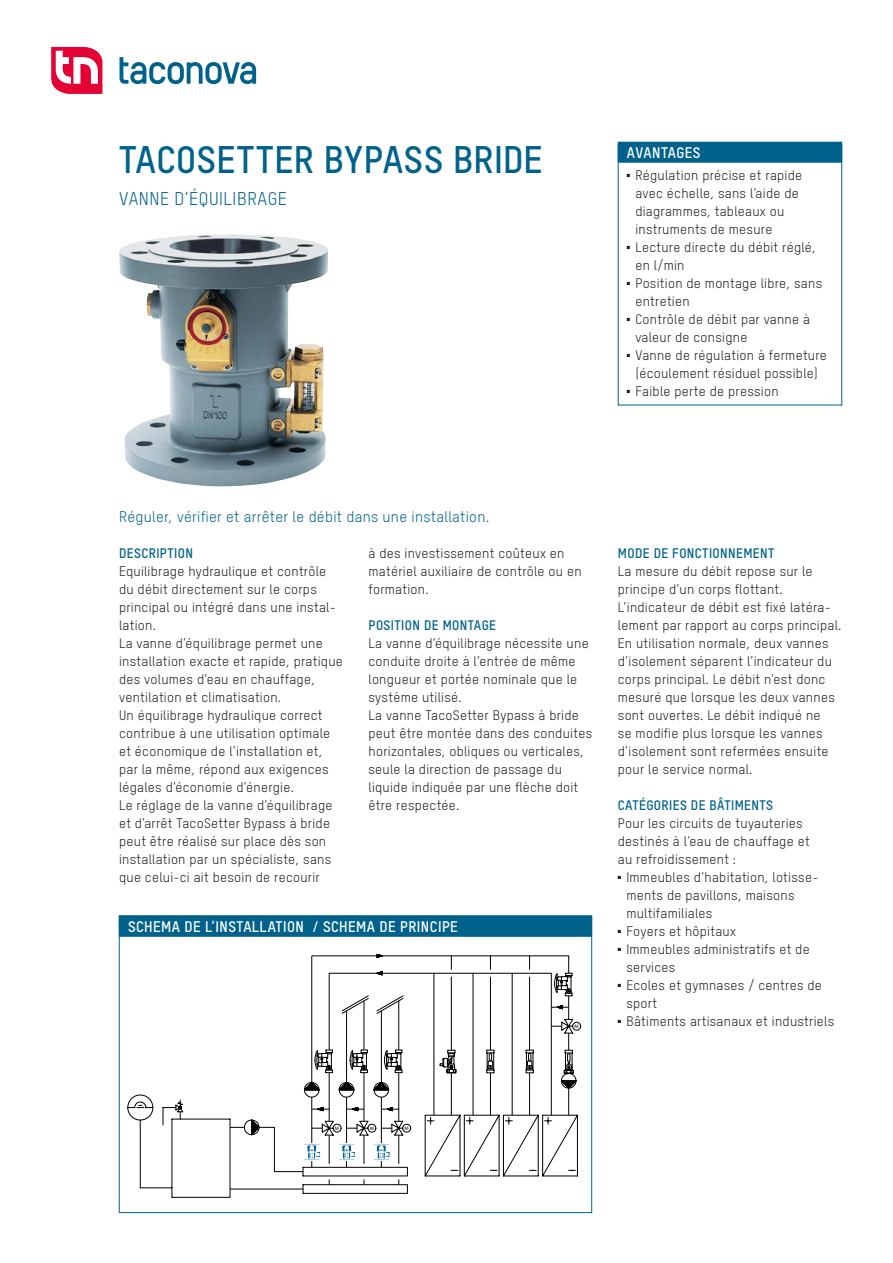
<style>
.page{position:relative;width:893px;height:1263px;background:#fff}
.page>*{position:absolute;margin:0;border:0;box-sizing:border-box;transform-origin:0 0}
.Produkttitel{font:37.5px "T Star Pro Bold";letter-spacing:.015em;color:#00628a}
.Produkttitel_Subline{font:18px "T Star Pro Regular";letter-spacing:.03em;color:#00628a}
.EA_Lead{font:15px "T Star Pro Regular";letter-spacing:.02em;color:#00628a}
.Box_Titel{font:15px "T Star Pro Bold";letter-spacing:.03em;color:#fff}
.t1{font:13.5px/18px "T Star Pro Regular";letter-spacing:.02em;color:#1d1d1b}
.EA_Titel{font:13.5px "T Star Pro Bold";letter-spacing:.03em;color:#00628a}
.t2{font:5.1px "Arial";color:#000}
</style>
<div class="page">
<svg style="left:51px;top:47px;width:51px;height:47px"></svg>
<svg style="left:120px;top:57px;width:136px;height:27px"></svg>
<img style="left:119px;top:234px;width:209px;height:252px">
<svg style="left:128px;top:954px;width:453px;height:244px"></svg>
<div style="left:618px;top:142px;width:224px;height:21px;background:#00628a"></div>
<div style="left:618px;top:144px;width:224px;height:261px;border:1px solid #00628a"></div>
<div style="left:119px;top:916px;width:473px;height:21px;background:#00628a"></div>
<div style="left:119px;top:915px;width:473px;height:298px;border:1px solid #00628a"></div>
<p class="Produkttitel" style="left:119px;top:132px;width:425px">TACOSETTER BYPASS BRIDE</p>
<p class="Box_Titel" style="left:627px;top:141px;width:75px">AVANTAGES</p>
<p class="t1" style="left:635px;top:166px;width:168px;text-indent:-9px">■ Régulation précise et rapide avec échelle, sans l‘aide de diagrammes, tableaux ou instruments de mesure</p>
<p class="t1" style="left:635px;top:238px;width:182px;text-indent:-9px">■ Lecture directe du débit réglé, en l/min</p>
<p class="t1" style="left:635px;top:274px;width:188px;text-indent:-9px">■ Position de montage libre, sans entretien</p>
<p class="t1" style="left:635px;top:310px;width:176px;text-indent:-9px">■ Contrôle de débit par vanne à valeur de consigne</p>
<p class="t1" style="left:627px;top:346px;width:202px;text-align:center">■ Vanne de régulation à fermeture (écoulement résiduel possible)</p>
<p class="t1" style="left:627px;top:382px;width:153px">■ Faible perte de pression</p>
<p class="Produkttitel_Subline" style="left:119px;top:186px;width:169px">VANNE D’ÉQUILIBRAGE</p>
<p class="EA_Lead" style="left:119px;top:506px;width:372px">Réguler, vérifier et arrêter le débit dans une installation.</p>
<p class="EA_Titel" style="left:119px;top:543px;width:75px">DESCRIPTION</p>
<p class="t1" style="left:119px;top:562px;width:218px">Equilibrage hydraulique et contrôle du débit directement sur le corps principal ou intégré dans une instal&shy;lation.</p>
<p class="t1" style="left:119px;top:634px;width:225px">La vanne d’équilibrage permet une installation exacte et rapide, pratique des volumes d’eau en chauffage, ventilation et climatisation.</p>
<p class="t1" style="left:119px;top:706px;width:213px">Un équilibrage hydraulique correct contribue à une utilisation optimale et économique de l’installation et, par la même, répond aux exigences légales d’économie d’énergie.</p>
<p class="t1" style="left:119px;top:796px;width:215px">Le réglage de la vanne d’équilibrage et d’arrêt TacoSetter Bypass à bride peut être réalisé sur place dès son installation par un spécialiste, sans que celui-ci ait besoin de recourir</p>
<p class="t1" style="left:369px;top:544px;width:215px">à des investissement coûteux en matériel auxiliaire de contrôle ou en formation.</p>
<p class="EA_Titel" style="left:369px;top:615px;width:129px">POSITION DE MONTAGE</p>
<p class="t1" style="left:369px;top:634px;width:222px">La vanne d’équilibrage nécessite une conduite droite à l’entrée de même longueur et portée nominale que le système utilisé.</p>
<p class="t1" style="left:369px;top:706px;width:225px">La vanne TacoSetter Bypass à bride peut être montée dans des conduites horizontales, obliques ou verticales, seule la direction de passage du liquide indiquée par une flèche doit être respectée.</p>
<p class="Box_Titel" style="left:128px;top:915px;width:331px">SCHEMA DE L’INSTALLATION / SCHEMA DE PRINCIPE</p>
<p class="t2" style="left:574px;top:1023px;width:6px">M</p>
<p class="EA_Titel" style="left:618px;top:543px;width:158px">MODE DE FONCTIONNEMENT</p>
<p class="t1" style="left:618px;top:562px;width:196px">La mesure du débit repose sur le principe d’un corps flottant.</p>
<p class="t1" style="left:618px;top:598px;width:225px">L’indicateur de débit est fixé latéra&shy;lement par rapport au corps principal.<br>En utilisation normale, deux vannes d’isolement séparent l’indicateur du corps principal. Le débit n’est donc mesuré que lorsque les deux vannes sont ouvertes. Le débit indiqué ne<br>se modifie plus lorsque les vannes d’isolement sont refermées ensuite pour le service normal.</p>
<p class="EA_Titel" style="left:618px;top:795px;width:157px">CATÉGORIES DE BÂTIMENTS</p>
<p class="t1" style="left:618px;top:814px;width:193px">Pour les circuits de tuyauteries destinés à l‘eau de chauffage et au refroidissement :</p>
<p class="t1" style="left:626px;top:868px;width:193px;text-indent:-9px">■ Immeubles d‘habitation, lotisse&shy;ments de pavillons, maisons multifamiliales</p>
<p class="t1" style="left:618px;top:922px;width:120px">■ Foyers et hôpitaux</p>
<p class="t1" style="left:626px;top:940px;width:185px;text-indent:-9px">■ Immeubles administratifs et de services</p>
<p class="t1" style="left:626px;top:976px;width:197px;text-indent:-9px">■ Ecoles et gymnases / centres de sport</p>
<p class="t1" style="left:618px;top:1012px;width:218px">■ Bâtiments artisanaux et industriels</p>
<p class="t2" style="left:335px;top:1125px;width:6px">M</p>
<p class="t2" style="left:370px;top:1125px;width:6px">M</p>
<p class="t2" style="left:404px;top:1125px;width:6px">M</p>
</div>
